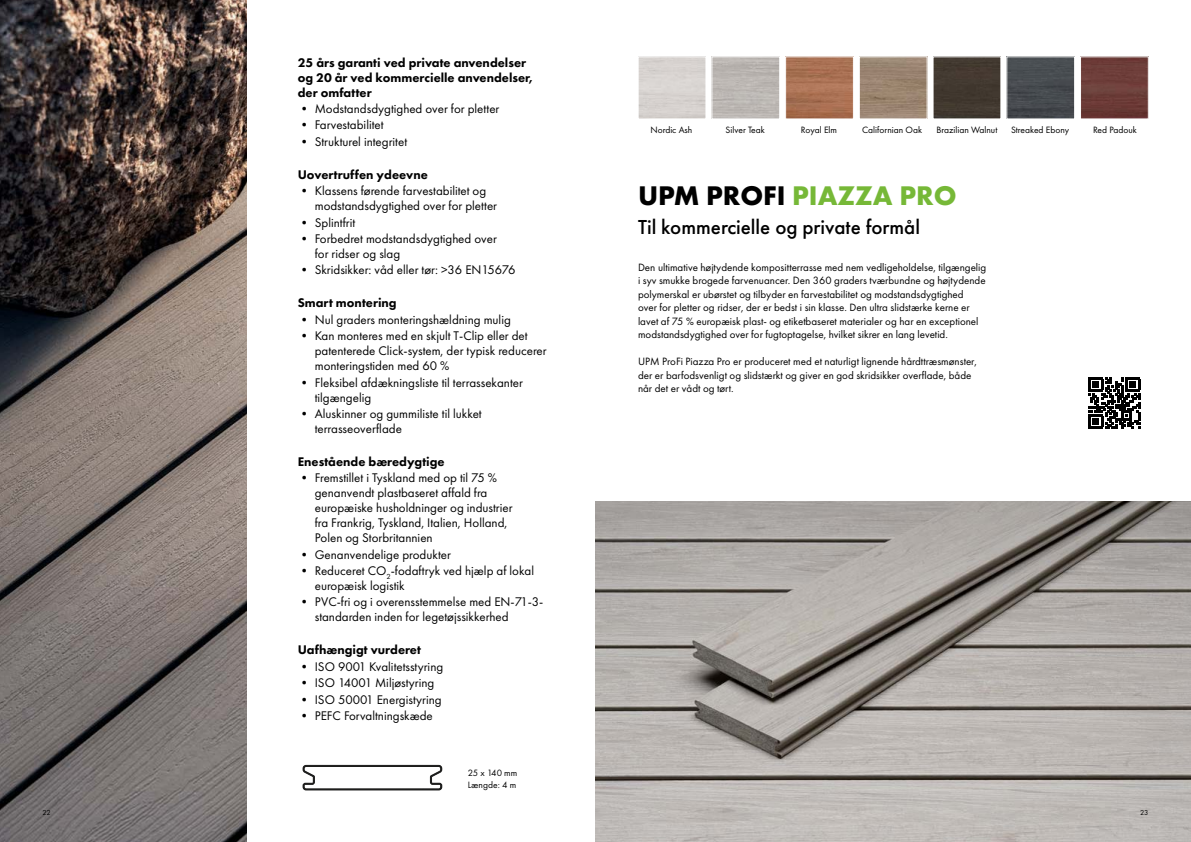
<style>
.page{position:relative;width:1191px;height:842px;background:#fff}
.page>*{position:absolute;margin:0;border:0;box-sizing:border-box;transform-origin:0 0}
.t1{font:700 28px "Futura PT";color:#76b837}
.t2{font:500 21px "Futura PT";color:#000}
.t3{font:13px/15px "Futura PT";color:#000}
.t4{font:800 13px/15px "Futura PT";color:#000}
.t5{font:11px/13.5px "Futura PT";color:#000}
.t6{font:9.5px/12px "Futura PT";color:#000}
.t7{font:7.5px "Futura PT";color:#000}
.s1{color:#000}
</style>
<div class="page">
<img style="left:595px;top:502px;width:596px;height:340px">
<img style="left:0;top:0;width:247px;height:842px">
<svg style="left:303px;top:765px;width:139px;height:25px"></svg>
<div style="left:711px;top:57px;width:69px;height:62px;border:1px solid #fff"></div>
<img style="left:861px;top:59px;width:64px;height:58px">
<div style="left:859px;top:57px;width:68px;height:62px;border:1px solid #fff"></div>
<div style="left:935px;top:59px;width:64px;height:58px;background:#423930"></div>
<img style="left:1008px;top:59px;width:64px;height:58px">
<img style="left:787px;top:59px;width:64px;height:58px">
<div style="left:638px;top:57px;width:68px;height:62px;border:1px solid #fff"></div>
<img style="left:1082px;top:59px;width:64px;height:58px">
<svg style="left:1088px;top:377px;width:52px;height:52px"></svg>
<p class="t4" style="left:298px;top:55px;width:236px">25 års garanti ved private anvendelser og 20 år ved kommercielle anvendelser, der omfatter</p>
<p class="t3" style="left:298px;top:101px;width:203px">• Modstandsdygtighed over for pletter</p>
<p class="t3" style="left:298px;top:118px;width:87px">• Farvestabilitet</p>
<p class="t3" style="left:298px;top:134px;width:111px">• Strukturel integritet</p>
<p class="t4" style="left:298px;top:167px;width:132px">Uovertruffen ydeevne</p>
<p class="t3" style="left:315px;top:183px;width:184px;text-indent:-17px">• Klassens førende farvestabilitet og modstandsdygtighed over for pletter</p>
<p class="t3" style="left:298px;top:215px;width:59px">• Splintfrit</p>
<p class="t3" style="left:315px;top:231px;width:184px;text-indent:-17px">• Forbedret modstandsdygtighed over for ridser og slag</p>
<p class="t3" style="left:298px;top:262px;width:219px">• Skridsikker: våd eller tør: &gt;36 EN15676</p>
<p class="t4" style="left:298px;top:295px;width:100px">Smart montering</p>
<p class="t3" style="left:298px;top:312px;width:215px">• Nul graders monteringshældning mulig</p>
<p class="t3" style="left:315px;top:328px;width:233px;text-indent:-17px">• Kan monteres med en skjult T-Clip eller det patenterede Click-system, der typisk reducerer monteringstiden med 60 %</p>
<p class="t3" style="left:315px;top:375px;width:210px;text-indent:-17px">• Fleksibel afdækningsliste til terrassekanter tilgængelig</p>
<p class="t3" style="left:315px;top:406px;width:168px;text-indent:-17px">• Aluskinner og gummiliste til lukket terrasseoverflade</p>
<p class="t4" style="left:298px;top:454px;width:148px">Enestående bæredygtige</p>
<p class="t3" style="left:315px;top:470px;width:199px;text-indent:-17px">• Fremstillet i Tyskland med op til 75 % genanvendt plastbaseret affald fra europæiske husholdninger og industrier fra Frankrig, Tyskland, Italien, Holland, Polen og Storbritannien</p>
<p class="t3" style="left:298px;top:547px;width:155px">• Genanvendelige produkter</p>
<p class="t3" style="left:315px;top:563px;width:221px;text-indent:-17px">• Reduceret CO<sub>2</sub>-fodaftryk ved hjælp af lokal europæisk logistik</p>
<p class="t3" style="left:315px;top:594px;width:230px;text-indent:-17px">• PVC-fri og i overensstemmelse med EN-71-3- standarden inden for legetøjssikkerhed</p>
<p class="t4" style="left:298px;top:642px;width:125px">Uafhængigt vurderet</p>
<p class="t3" style="left:298px;top:659px;width:147px">• ISO 9001 Kvalitetsstyring</p>
<p class="t3" style="left:298px;top:675px;width:138px">• ISO 14001 Miljøstyring</p>
<p class="t3" style="left:298px;top:692px;width:145px">• ISO 50001 Energistyring</p>
<p class="t3" style="left:298px;top:708px;width:137px">• PEFC Forvaltningskæde</p>
<p class="t6" style="left:468px;top:766px;width:51px">25 x 140 mm<br>Længde: 4 m</p>
<p class="t6" style="left:650px;top:124px;width:43px">Nordic Ash</p>
<p class="t6" style="left:725px;top:124px;width:41px">Silver Teak</p>
<p class="t6" style="left:801px;top:124px;width:38px">Royal Elm</p>
<p class="t6" style="left:862px;top:124px;width:61px">Californian Oak</p>
<p class="t6" style="left:936px;top:123px;width:62px">Brazilian Walnut</p>
<p class="t6" style="left:1011px;top:124px;width:60px">Streaked Ebony</p>
<p class="t6" style="left:1093px;top:124px;width:45px">Red Padouk</p>
<h1 class="t1" style="left:638px;top:177px;width:320px"><span class="s1">UPM PROFI</span> PIAZZA PRO</h1>
<h2 class="t2" style="left:638px;top:215px;width:283px">Til kommercielle og private formål</h2>
<p class="t5" style="left:638px;top:260px;width:350px">Den ultimative højtydende kompositterrasse med nem vedligeholdelse, tilgængelig i syv smukke brogede farvenuancer. Den 360 graders tværbundne og højtydende polymerskal er ubørstet og tilbyder en farvestabilitet og modstandsdygtighed<br>over for pletter og ridser, der er bedst i sin klasse. Den ultra slidstærke kerne er lavet af 75 % europæisk plast- og etiketbaseret materialer og har en exceptionel modstandsdygtighed over for fugtoptagelse, hvilket sikrer en lang levetid.</p>
<p class="t5" style="left:638px;top:355px;width:340px">UPM ProFi Piazza Pro er produceret med et naturligt lignende hårdttræsmønster, der er barfodsvenligt og slidstærkt og giver en god skridsikker overflade, både når det er vådt og tørt.</p>
<p class="t7" style="left:43px;top:808px;width:10px">22</p>
<p class="t7" style="left:1140px;top:808px;width:10px">23</p>
</div>
